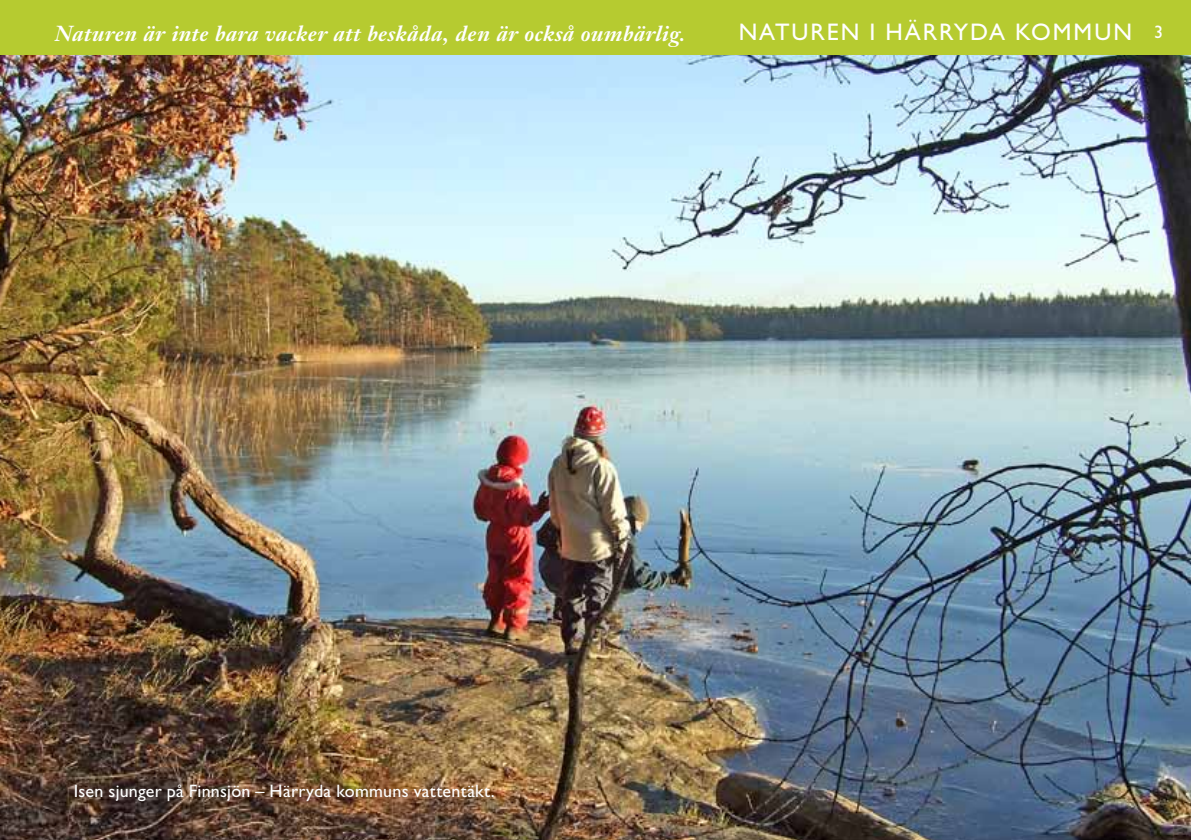
<style>
.page{position:relative;width:1191px;height:840px;background:#fff}
.page>*{position:absolute;margin:0;border:0;box-sizing:border-box;transform-origin:0 0}
.t1{font:24px "Gill Sans Std";letter-spacing:.075em;color:#fff}
.t2{font:21.4px "Janson Text Bold Italic Os F";letter-spacing:.02em;color:#fff}
.t3{font:18px "Gill Sans";letter-spacing:.015em;color:#fff}
.s1{font-size:18px}
</style>
<div class="page">
<div style="left:0;top:0;width:1191px;height:56px;background:#b6cb30"></div>
<img style="left:0;top:55px;width:1191px;height:784px">
<p class="t2" style="left:55px;top:19px;width:632px">Naturen är inte bara vacker att beskåda, den är också oumbärlig.</p>
<p class="t1" style="left:738px;top:18px;width:426px">NATU REN I HÄRRYDA KOMMU N <span class="s1">3</span></p>
<p class="t3" style="left:74px;top:779px;width:423px">Isen sjunger på Finnsjön – Härryda kommuns vattentäkt.</p>
</div>
